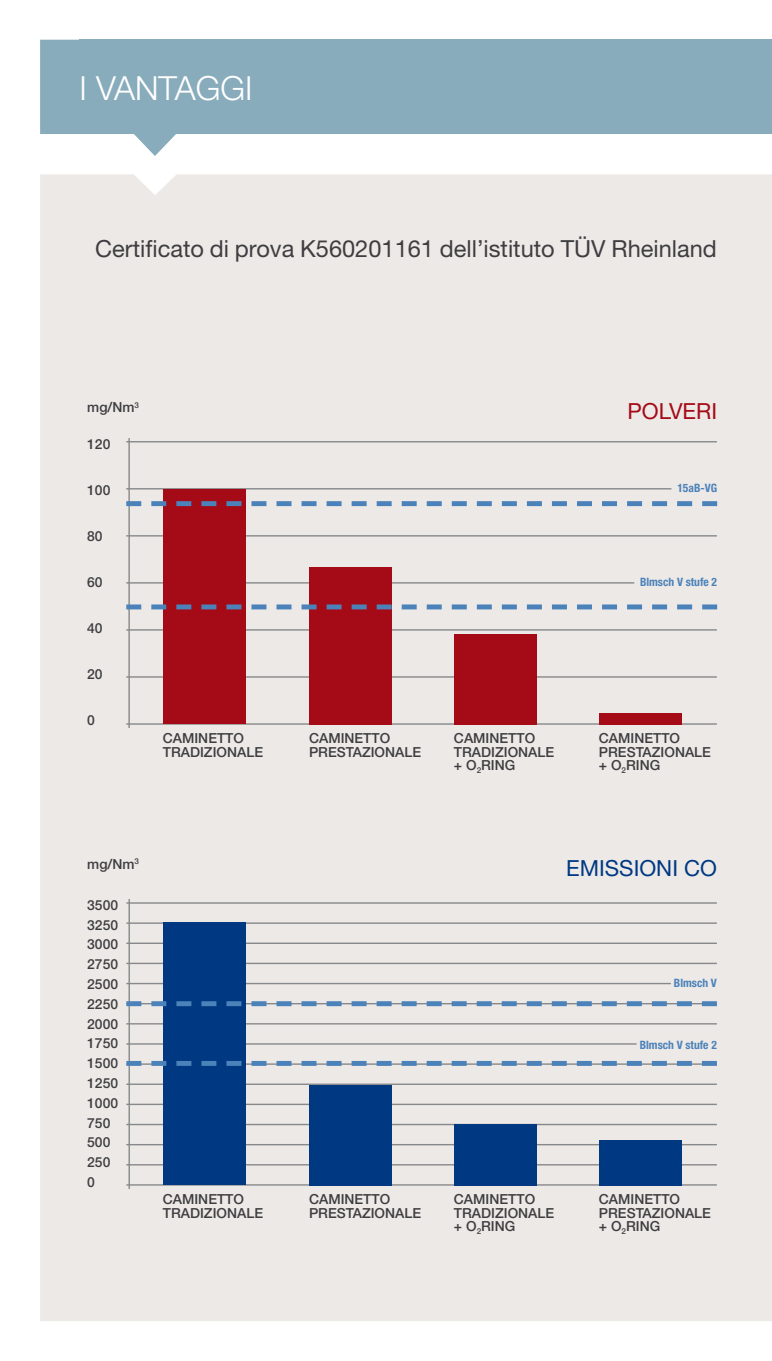
<style>
.page{position:relative;width:772px;height:1361px;background:#fff}
.page>*{position:absolute;margin:0;border:0;box-sizing:border-box;transform-origin:0 0}
.t1{font:300 33.2px "Helvetica Neue";color:#fff}
.t2{font:23.6px "Helvetica Neue";color:#3e3d40}
.t3{font:22.2px "Helvetica Neue";color:#003882}
.t4{font:22.2px "Helvetica Neue";color:#a40b16}
.t5{font:500 13.8px/19.8px "Helvetica Neue";color:#3e3d40}
.t6{font:700 condensed 11.6px "Helvetica Neue";color:#4b82b9}
</style>
<div class="page">
<div style="left:40px;top:174px;width:731px;height:1147px;background:#ece9e7"></div>
<svg style="left:40px;top:40px;width:136px;height:116px;fill:#88acbc"></svg>
<div style="left:79px;top:40px;width:692px;height:94px;background:#88acbc"></div>
<hr style="left:128px;top:438px;width:2px;height:290px;background:#87888a">
<hr style="left:126px;top:629px;width:590px;height:1px;background:#87888a">
<hr style="left:126px;top:582px;width:507px;height:1px;background:#87888a">
<hr style="left:126px;top:535px;width:590px;height:1px;background:#87888a">
<hr style="left:126px;top:488px;width:545px;height:1px;background:#87888a">
<hr style="left:126px;top:441px;width:590px;height:1px;background:#87888a">
<hr style="left:126px;top:676px;width:590px;height:1px;background:#87888a">
<hr style="left:126px;top:723px;width:590px;height:2px;background:#87888a">
<div style="left:163px;top:489px;width:82px;height:235px;background:#a40b16"></div>
<div style="left:598px;top:713px;width:83px;height:11px;background:#a40b16"></div>
<div style="left:309px;top:567px;width:82px;height:157px;background:#a40b16"></div>
<div style="left:453px;top:634px;width:83px;height:90px;background:#a40b16"></div>
<svg style="left:126px;top:501px;width:590px;height:5px;background:#889ebe"></svg>
<svg style="left:126px;top:604px;width:590px;height:5px;background:#8a94b3"></svg>
<hr style="left:128px;top:899px;width:2px;height:290px;background:#87888a">
<hr style="left:126px;top:902px;width:590px;height:1px;background:#87888a">
<hr style="left:126px;top:922px;width:590px;height:2px;background:#87888a">
<hr style="left:126px;top:942px;width:590px;height:2px;background:#87888a">
<hr style="left:126px;top:962px;width:590px;height:2px;background:#87888a">
<hr style="left:126px;top:983px;width:544px;height:1px;background:#87888a">
<hr style="left:126px;top:1023px;width:590px;height:1px;background:#87888a">
<hr style="left:126px;top:1043px;width:510px;height:1px;background:#87888a">
<hr style="left:126px;top:1083px;width:590px;height:2px;background:#87888a">
<hr style="left:126px;top:1103px;width:590px;height:2px;background:#87888a">
<hr style="left:126px;top:1124px;width:590px;height:1px;background:#87888a">
<hr style="left:126px;top:1144px;width:590px;height:1px;background:#87888a">
<hr style="left:126px;top:1164px;width:590px;height:1px;background:#87888a">
<hr style="left:126px;top:1184px;width:590px;height:1px;background:#87888a">
<div style="left:163px;top:922px;width:82px;height:263px;background:#003882"></div>
<div style="left:598px;top:1140px;width:83px;height:45px;background:#003882"></div>
<div style="left:309px;top:1085px;width:82px;height:100px;background:#003882"></div>
<div style="left:453px;top:1124px;width:83px;height:61px;background:#003882"></div>
<svg style="left:126px;top:1001px;width:590px;height:5px;background:#7699bd"></svg>
<svg style="left:126px;top:1061px;width:590px;height:5px;background:#7497bc"></svg>
<h1 class="t1" style="left:79px;top:68px;width:174px">I VANTAGGI</h1>
<h2 class="t2" style="left:95px;top:235px;width:622px">Certificato di prova k560201161 dell’istituto tÜv Rheinland</h2>
<p class="t5" style="left:87px;top:397px;width:53px">MG/NM<sup>3</sup></p>
<p class="t5" style="left:87px;top:434px;width:25px">120</p>
<p class="t5" style="left:87px;top:480px;width:25px">100</p>
<p class="t5" style="left:87px;top:526px;width:17px">80</p>
<p class="t5" style="left:87px;top:572px;width:17px">60</p>
<p class="t5" style="left:87px;top:618px;width:17px">40</p>
<p class="t5" style="left:87px;top:664px;width:17px">20</p>
<p class="t5" style="left:87px;top:710px;width:9px">0</p>
<h3 class="t4" style="left:627px;top:398px;width:44px">polveri</h3>
<p class="t6" style="left:677px;top:480px;width:41px">15ab-vg</p>
<p class="t6" style="left:639px;top:575px;width:79px">Blmsch v stufe 2</p>
<p class="t5" style="left:163px;top:731px;width:102px;line-height:13.8px">CAMINETTO<br>TRADIZIONALE</p>
<p class="t5" style="left:309px;top:731px;width:113px;line-height:13.8px">CAMINETTO<br>PRESTAZIONALE</p>
<p class="t5" style="left:598px;top:731px;width:113px;line-height:13.8px">CAMINETTO<br>PRESTAZIONALE + O<sub>2</sub>RING</p>
<p class="t5" style="left:453px;top:731px;width:102px;line-height:13.8px">CAMINETTO<br>TRADIZIONALE + O<sub>2</sub>RING</p>
<p class="t5" style="left:87px;top:854px;width:53px">MG/NM<sup>3</sup></p>
<p class="t5" style="left:87px;top:895px;width:32px">3500<br>3250<br>3000<br>2750<br>2500<br>2250<br>2000<br>1750<br>1500<br>1250<br>1000<br>750<br>500<br>250<br>0</p>
<h3 class="t3" style="left:566px;top:854px;width:152px">emissioni co</h3>
<p class="t6" style="left:673px;top:976px;width:44px">Blmsch v</p>
<p class="t6" style="left:639px;top:1037px;width:79px">Blmsch v stufe 2</p>
<p class="t5" style="left:163px;top:1191px;width:102px;line-height:13.8px">CAMINETTO<br>TRADIZIONALE</p>
<p class="t5" style="left:309px;top:1191px;width:113px;line-height:13.8px">CAMINETTO<br>PRESTAZIONALE</p>
<p class="t5" style="left:598px;top:1191px;width:113px;line-height:13.8px">CAMINETTO<br>PRESTAZIONALE + O<sub>2</sub>RING</p>
<p class="t5" style="left:453px;top:1191px;width:102px;line-height:13.8px">CAMINETTO<br>TRADIZIONALE + O<sub>2</sub>RING</p>
</div>
